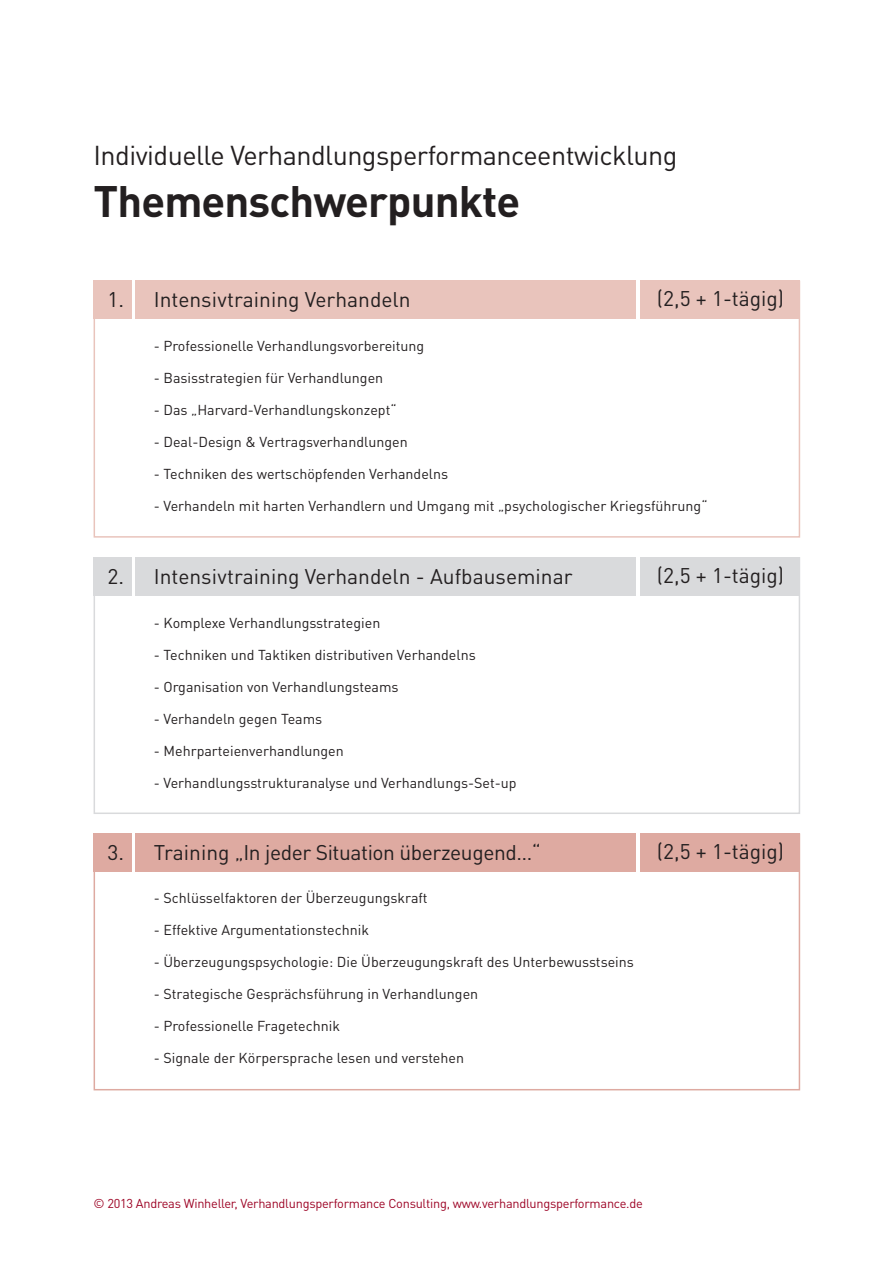
<style>
.page{position:relative;width:893px;height:1263px;background:#fff}
.page>*{position:absolute;margin:0;border:0;box-sizing:border-box;transform-origin:0 0}
.t1{font:700 43.5px "DINOT";letter-spacing:-.02em;color:#231f20}
.t2{font:27px "DINOT";letter-spacing:-.02em;color:#231f20}
.t3{font:21px "DINOT";color:#231f20}
.t4{font:21px "DINOT";letter-spacing:-.02em;color:#231f20}
.t5{font:14.25px "DINOT";color:#231f20}
.t6{font:12.75px "DINOT";letter-spacing:-.02em;color:#9d0425}
</style>
<div class="page">
<div style="left:94px;top:557px;width:38px;height:38px;background:#d9dadc"></div>
<div style="left:136px;top:557px;width:500px;height:38px;background:#d9dadc"></div>
<div style="left:640px;top:557px;width:159px;height:38px;background:#d9dadc"></div>
<div style="left:94px;top:281px;width:38px;height:38px;background:#e9c4bc"></div>
<div style="left:136px;top:281px;width:500px;height:38px;background:#e9c4bc"></div>
<div style="left:640px;top:281px;width:159px;height:38px;background:#e9c4bc"></div>
<div style="left:94px;top:833px;width:38px;height:39px;background:#deaaa1"></div>
<div style="left:136px;top:833px;width:500px;height:39px;background:#deaaa1"></div>
<div style="left:640px;top:833px;width:159px;height:39px;background:#deaaa1"></div>
<div style="left:94px;top:280px;width:706px;height:258px;border:2px solid #e9c4bc"></div>
<div style="left:94px;top:556px;width:706px;height:258px;border:2px solid #d9dadc"></div>
<div style="left:94px;top:833px;width:706px;height:257px;border:2px solid #deaaa1"></div>
<h2 class="t2" style="left:94px;top:137px;width:585px">Individuelle Verhandlungsperformanceentwicklung</h2>
<h1 class="t1" style="left:94px;top:172px;width:428px">Themenschwerpunkte</h1>
<h3 class="t3" style="left:108px;top:285px;width:18px">1.</h3>
<h3 class="t3" style="left:108px;top:562px;width:18px">2.</h3>
<h3 class="t3" style="left:154px;top:285px;width:258px">Intensivtraining Verhandeln</h3>
<h3 class="t3" style="left:657px;top:284px;width:129px">(2,5 + 1-tägig)</h3>
<p class="t5" style="left:154px;top:336px;width:272px">- Professionelle Verhandlungsvorbereitung</p>
<p class="t5" style="left:154px;top:368px;width:231px">- Basisstrategien für Verhandlungen</p>
<p class="t5" style="left:154px;top:400px;width:244px">- Das „Harvard-Verhandlungskonzept“</p>
<p class="t5" style="left:154px;top:432px;width:255px">- Deal-Design &amp; Vertragsverhandlungen</p>
<p class="t5" style="left:154px;top:464px;width:296px">- Techniken des wertschöpfenden Verhandelns</p>
<p class="t5" style="left:154px;top:496px;width:555px">- Verhandeln mit harten Verhandlern und Umgang mit „psychologischer Kriegsführung“</p>
<h3 class="t3" style="left:154px;top:562px;width:420px">Intensivtraining Verhandeln - Aufbauseminar</h3>
<p class="t5" style="left:154px;top:614px;width:228px">- Komplexe Verhandlungsstrategien</p>
<p class="t5" style="left:154px;top:645px;width:323px">- Techniken und Taktiken distributiven Verhandelns</p>
<p class="t5" style="left:154px;top:677px;width:246px">- Organisation von Verhandlungsteams</p>
<p class="t5" style="left:154px;top:709px;width:170px">- Verhandeln gegen Teams</p>
<p class="t5" style="left:154px;top:741px;width:192px">- Mehrparteienverhandlungen</p>
<p class="t5" style="left:154px;top:773px;width:364px">- Verhandlungsstrukturanalyse und Verhandlungs-Set-up</p>
<h3 class="t3" style="left:657px;top:561px;width:129px">(2,5 + 1-tägig)</h3>
<h3 class="t4" style="left:108px;top:838px;width:435px">3. Training „In jeder Situation überzeugend…“</h3>
<h3 class="t3" style="left:657px;top:837px;width:129px">(2,5 + 1-tägig)</h3>
<p class="t5" style="left:154px;top:888px;width:275px">- Schlüsselfaktoren der Überzeugungskraft</p>
<p class="t5" style="left:154px;top:920px;width:217px">- Effektive Argumentationstechnik</p>
<p class="t5" style="left:154px;top:952px;width:482px">- Überzeugungspsychologie: Die Überzeugungskraft des Unterbewusstseins</p>
<p class="t5" style="left:154px;top:984px;width:326px">- Strategische Gesprächsführung in Verhandlungen</p>
<p class="t5" style="left:154px;top:1016px;width:188px">- Professionelle Fragetechnik</p>
<p class="t5" style="left:154px;top:1048px;width:312px">- Signale der Körpersprache lesen und verstehen</p>
<p class="t6" style="left:94px;top:1194px;width:551px">© 2013 Andreas Winheller, Verhandlungsperformance Consulting, www.verhandlungsperformance.de</p>
</div>
